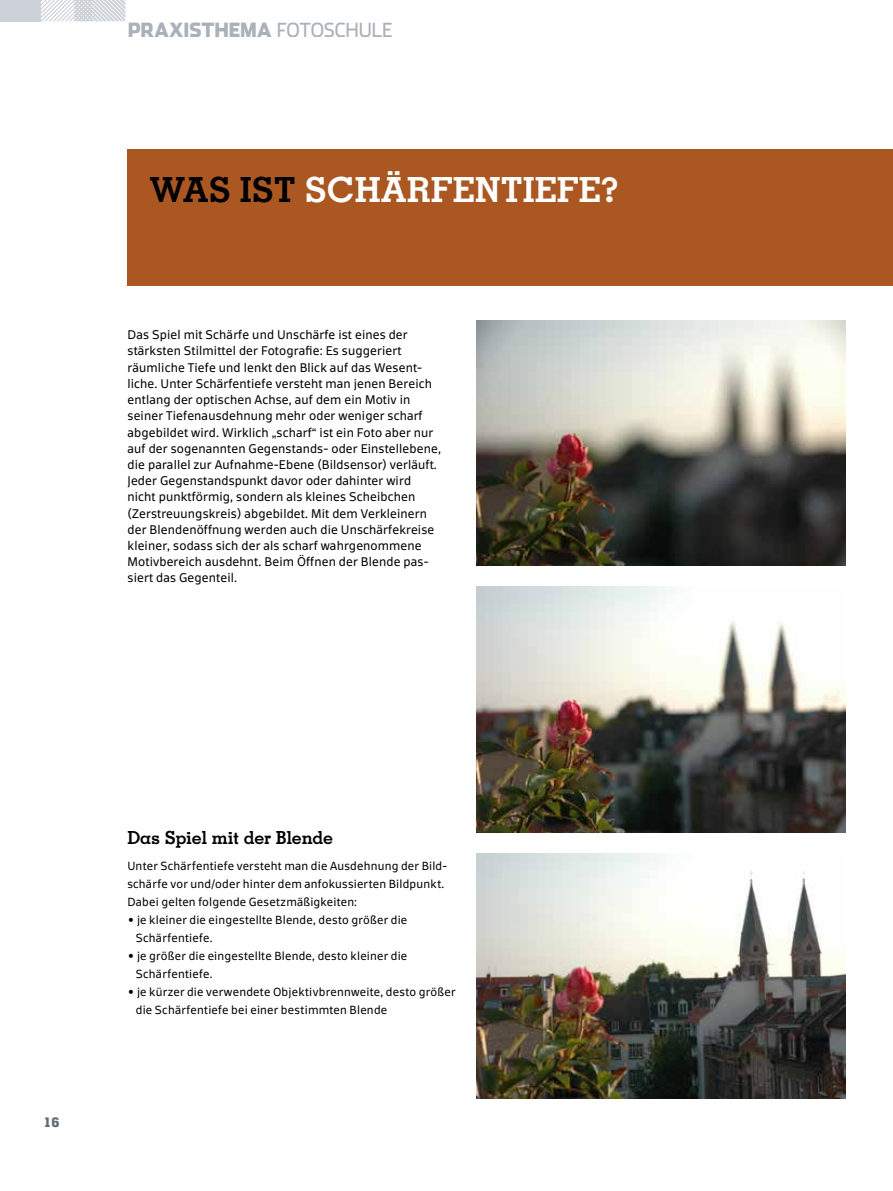
<style>
.page{position:relative;width:893px;height:1191px;background:#fff}
.page>*{position:absolute;margin:0;border:0;box-sizing:border-box;transform-origin:0 0}
.t1{font:700 34.5px "Memphis LT Std";color:#fff;scale:1.04 1}
.t2{font:900 19.5px "Stainless";letter-spacing:-.005em;color:#7e8994;scale:.95 1}
.t3{font:700 18px "Memphis LT Std";letter-spacing:-.02em;color:#000}
.t4{font:800 13.5px "Memphis LT Std";color:#616c77;scale:.9 1}
.t5{font:12px/16.2px "Scuba OT";letter-spacing:.01em;color:#000}
.t6{font:11.25px/18px "Scuba OT";letter-spacing:.02em;color:#000}
.s1{font-weight:400}
.s2{color:#000}
</style>
<div class="page">
<svg style="left:40px;top:0;width:85px;height:21px"></svg>
<div style="left:0;top:0;width:40px;height:21px;background:#cdd2d8"></div>
<div style="left:128px;top:149px;width:765px;height:137px;background:#aa5722"></div>
<img style="left:476px;top:320px;width:369px;height:246px">
<img style="left:476px;top:587px;width:369px;height:245px">
<img style="left:476px;top:853px;width:369px;height:246px">
<h2 class="t2" style="left:128px;top:17px;width:281px">PRAXISTHEMA <span class="s1">FOTOSCHULE</span></h2>
<h1 class="t1" style="left:150px;top:168px;width:453px"><span class="s2">WAS IST</span> SCHÄRFENTIEFE?</h1>
<p class="t5" style="left:128px;top:327px;width:315px">Das Spiel mit Schärfe und Unschärfe ist eines der stärksten Stilmittel der Fotografie: Es suggeriert räumliche Tiefe und lenkt den Blick auf das Wesent&shy;liche. Unter Schärfentiefe versteht man jenen Bereich entlang der optischen Achse, auf dem ein Motiv in seiner Tiefenausdehnung mehr oder weniger scharf abgebildet wird. Wirklich „scharf“ ist ein Foto aber nur auf der sogenannten Gegenstands- oder Einstellebene, die parallel zur Aufnahme-Ebene (Bildsensor) verläuft.<br>Jeder Gegenstandspunkt davor oder dahinter wird nicht punktförmig, sondern als kleines Scheibchen (Zerstreuungskreis) abgebildet. Mit dem Verkleinern der Blendenöffnung werden auch die Unschärfekreise kleiner, sodass sich der als scharf wahrgenommene Motivbereich ausdehnt. Beim Öffnen der Blende pas&shy;siert das Gegenteil.</p>
<p class="t4" style="left:43px;top:1113px;width:19px">16</p>
<h3 class="t3" style="left:127px;top:826px;width:207px">DAS SPIEL MIT DER BLENDE</h3>
<p class="t6" style="left:127px;top:856px;width:321px">Unter Schärfentiefe versteht man die Ausdehnung der Bild&shy;schärfe vor und/oder hinter dem anfokussierten Bildpunkt.<br>Dabei gelten folgende Gesetzmäßigkeiten:</p>
<p class="t6" style="left:136px;top:910px;width:273px;text-indent:-9px">• je kleiner die eingestellte Blende, desto größer die<br>Schärfentiefe.</p>
<p class="t6" style="left:136px;top:946px;width:273px;text-indent:-9px">• je größer die eingestellte Blende, desto kleiner die<br>Schärfentiefe.</p>
<p class="t6" style="left:136px;top:982px;width:321px;text-indent:-9px">• je kürzer die verwendete Objektivbrennweite, desto größer die Schärfentiefe bei einer bestimmten Blende</p>
</div>
